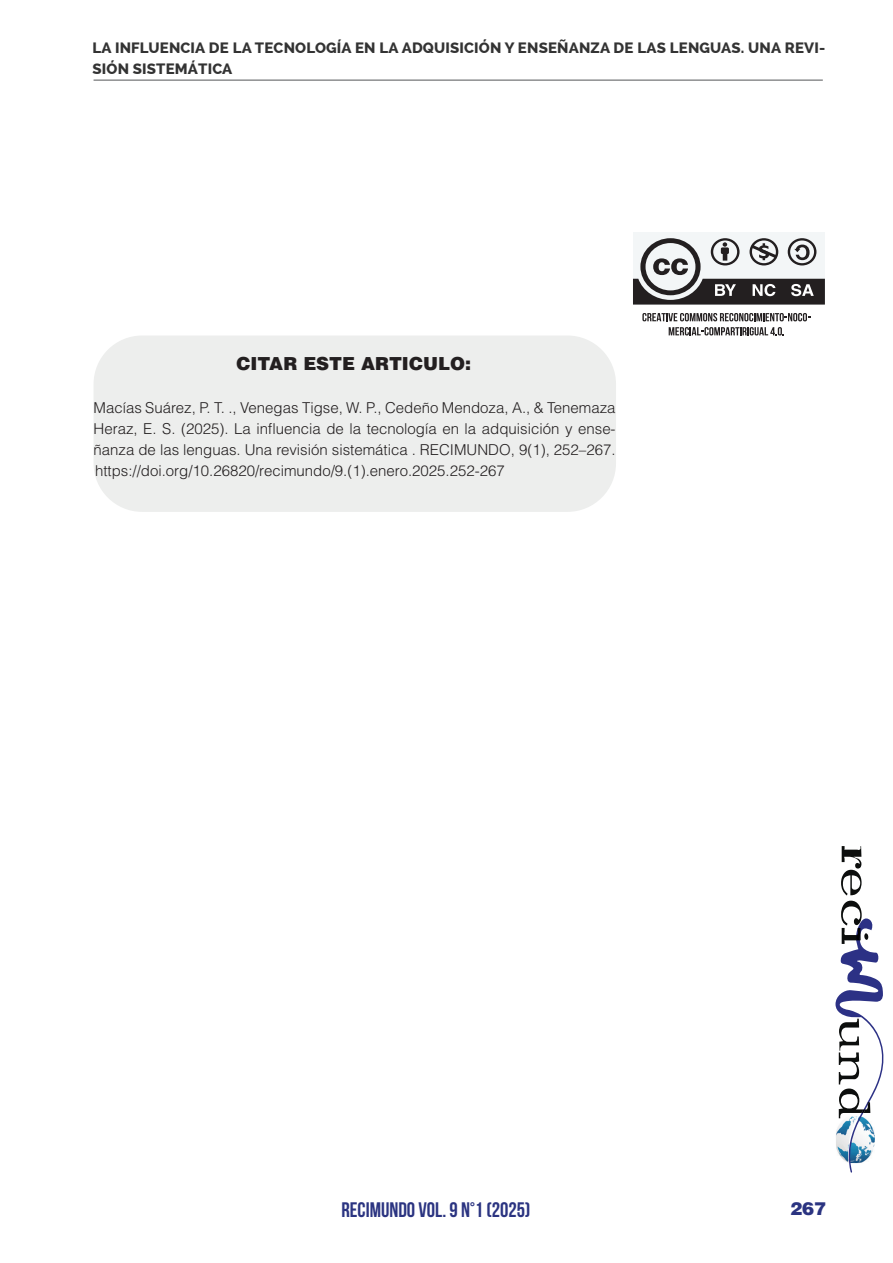
<style>
.page{position:relative;width:893px;height:1263px;background:#fff}
.page>*{position:absolute;margin:0;border:0;box-sizing:border-box;transform-origin:0 0}
.t1{font:700 21px "Bebas Neue";color:#2b3481}
.t2{font:900 18px "Helvetica LT Std";color:#231f20}
.t3{font:900 18px "Helvetica LT Std";color:#2b3481}
.t4{font:300 15px/21px "Helvetica LT Std";color:#231f20;text-align:justify}
.t5{font:800 15px/21px "Raleway";letter-spacing:.01em;color:#333}
</style>
<div class="page">
<hr style="left:94px;top:80px;width:729px;height:1px;background:#545557">
<svg style="left:841px;top:846px;width:20px;height:49px"></svg>
<svg style="left:835px;top:901px;width:49px;height:272px"></svg>
<svg style="left:642px;top:313px;width:168px;height:8px"></svg>
<svg style="left:669px;top:327px;width:115px;height:8px"></svg>
<div style="left:633px;top:232px;width:192px;height:73px;background:#f3f6f7"></div>
<svg style="left:633px;top:238px;width:192px;height:67px"></svg>
<div style="left:94px;top:335px;width:522px;height:177px;background:#edeeed;border-radius:49px"></div>
<p class="t5" style="left:92px;top:38px;width:734px">LA INFLUENCIA DE LA TECNOLOGÍA EN LA ADQUISICIÓN Y ENSEÑANZA DE LAS LENGUAS. UNA REVI-<br>SIÓN SISTEMÁTICA</p>
<p class="t2" style="left:237px;top:352px;width:236px">CITAR ESTE ARTICULO:</p>
<p class="t4" style="left:94px;top:397px;width:524px">Macías Suárez, P. T. ., Venegas Tigse, W. P., Cedeño Mendoza, A., &amp; Tenemaza Heraz, E. S. (2025). La influencia de la tecnología en la adquisición y ense&shy;ñanza de las lenguas. Una revisión sistemática . RECIMUNDO, 9(1), 252–267. https://doi.org/10.26820/recimundo/9.(1).enero.2025.252-267</p>
<h1 class="t1" style="left:341px;top:1198px;width:190px">RECIMUNDO VOL. 9 N°1 (2025)</h1>
<p class="t3" style="left:790px;top:1197px;width:38px">267</p>
</div>
